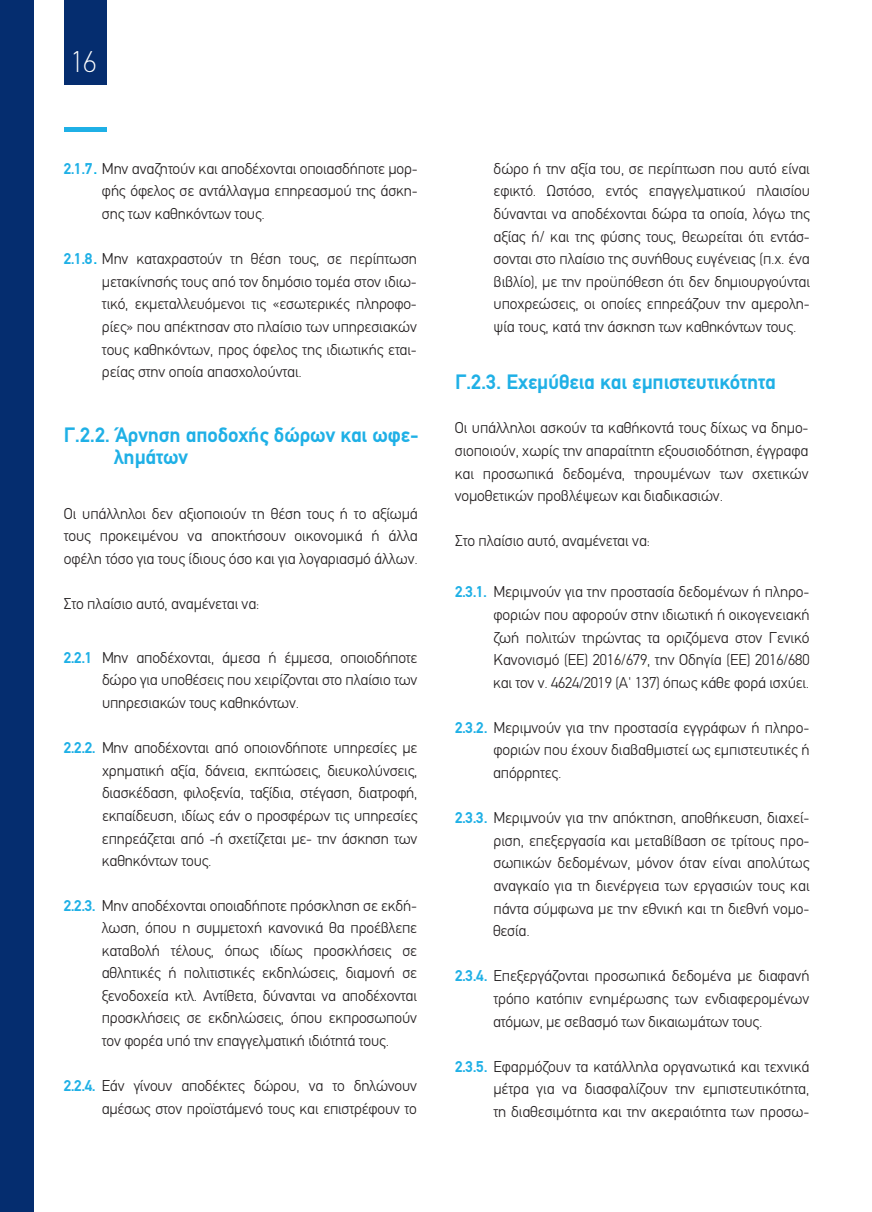
<style>
.page{position:relative;width:872px;height:1212px;background:#fff}
.page>*{position:absolute;margin:0;border:0;box-sizing:border-box;transform-origin:0 0}
.t1{font:100 30px "PF Din Text";color:#fff}
.t2{font:700 21px/21.9px "PF Din Text";letter-spacing:-.005em;color:#1fb0e6}
.t3{font:300 15.75px/22.6px "PF Din Text";letter-spacing:-.01em;color:#231f20;text-align:justify}
.t4{font:700 15.75px "PF Din Text";color:#1fb0e6}
.s1{font-weight:700;color:#1fb0e6}
.s2{font-weight:700;color:#00b1e7}
</style>
<div class="page">
<div style="left:0;top:0;width:34px;height:1212px;background:#052d6f"></div>
<hr style="left:64px;top:128px;width:42px;height:4px;background:#1fb0e6">
<div style="left:64px;top:0;width:42px;height:85px;background:#052d6f"></div>
<h1 class="t1" style="left:71px;top:49px;width:27px">16</h1>
<p class="t3" style="left:64px;top:159px;width:355px"><span class="s1">2.1.7</span><span class="s2">.</span> Μην αναζητούν και αποδέχονται οποιασδήποτε μορ-</p>
<p class="t3" style="left:102px;top:181px;width:317px">φής όφελος σε αντάλλαγμα επηρεασμού της άσκη&shy;σης των καθηκόντων τους.</p>
<p class="t3" style="left:64px;top:249px;width:354px"><span class="s1">2.1.8</span><span class="s2">.</span> Μην καταχραστούν τη θέση τους, σε περίπτωση</p>
<p class="t3" style="left:102px;top:271px;width:316px">μετακίνησής τους από τον δημόσιο τομέα στον ιδιω&shy;τικό, εκμεταλλευόμενοι τις «εσωτερικές πληροφο&shy;ρίες» που απέκτησαν στο πλαίσιο των υπηρεσιακών τους καθηκόντων, προς όφελος της ιδιωτικής εται&shy;ρείας στην οποία απασχολούνται.</p>
<h2 class="t2" style="left:114px;top:426px;width:306px;text-indent:-50px">Γ.2.2. Άρνηση αποδοχής δώρων και ωφε&shy;λημάτων</h2>
<p class="t3" style="left:64px;top:503px;width:356px">Οι υπάλληλοι δεν αξιοποιούν τη θέση τους ή το αξίωμά τους προκειμένου να αποκτήσουν οικονομικά ή άλλα οφέλη τόσο για τους ίδιους όσο και για λογαριασμό άλλων.</p>
<p class="t3" style="left:64px;top:594px;width:197px">Στο πλαίσιο αυτό, αναμένεται να:</p>
<p class="t4" style="left:64px;top:651px;width:30px">2.2.1</p>
<p class="t3" style="left:102px;top:647px;width:317px">Μην αποδέχονται, άμεσα ή έμμεσα, οποιοδήποτε δώρο για υποθέσεις που χειρίζονται στο πλαίσιο των</p>
<p class="t3" style="left:102px;top:693px;width:199px">υπηρεσιακών τους καθηκόντων.</p>
<p class="t3" style="left:64px;top:738px;width:355px"><span class="s1">2.2.2.</span> Μην αποδέχονται από οποιονδήποτε υπηρεσίες με</p>
<p class="t3" style="left:102px;top:760px;width:317px">χρηματική αξία, δάνεια, εκπτώσεις, διευκολύνσεις, διασκέδαση, φιλοξενία, ταξίδια, στέγαση, διατροφή, εκπαίδευση, ιδίως εάν ο προσφέρων τις υπηρεσίες επηρεάζεται από -ή σχετίζεται με- την άσκηση των καθηκόντων τους.</p>
<p class="t3" style="left:64px;top:895px;width:355px"><span class="s1">2.2.3.</span> Μην αποδέχονται οποιαδήποτε πρόσκληση σε εκδή-</p>
<p class="t3" style="left:102px;top:918px;width:317px">λωση, όπου η συμμετοχή κανονικά θα προέβλεπε καταβολή τέλους, όπως ιδίως προσκλήσεις σε αθλητικές ή πολιτιστικές εκδηλώσεις, διαμονή σε ξενοδοχεία κτλ. Αντίθετα, δύνανται να αποδέχονται προσκλήσεις σε εκδηλώσεις, όπου εκπροσωπούν</p>
<p class="t3" style="left:102px;top:1031px;width:289px">τον φορέα υπό την επαγγελματική ιδιότητά τους.</p>
<p class="t3" style="left:64px;top:1076px;width:355px"><span class="s1">2.2.4.</span> Εάν γίνουν αποδέκτες δώρου, να το δηλώνουν</p>
<p class="t3" style="left:102px;top:1098px;width:317px">αμέσως στον προϊστάμενό τους και επιστρέφουν το</p>
<p class="t3" style="left:493px;top:159px;width:318px">δώρο ή την αξία του, σε περίπτωση που αυτό είναι εφικτό. Ωστόσο, εντός επαγγελματικού πλαισίου δύνανται να αποδέχονται δώρα τα οποία, λόγω της αξίας ή/ και της φύσης τους, θεωρείται ότι εντάσ&shy;σονται στο πλαίσιο της συνήθους ευγένειας (π.χ. ένα βιβλίο), με την προϋπόθεση ότι δεν δημιουργούνται υποχρεώσεις, οι οποίες επηρεάζουν την αμερολη&shy;ψία τους, κατά την άσκηση των καθηκόντων τους.</p>
<h2 class="t2" style="left:455px;top:373px;width:322px">Γ.2.3. Εχεμύθεια και εμπιστευτικότητα</h2>
<p class="t3" style="left:455px;top:418px;width:355px">Οι υπάλληλοι ασκούν τα καθήκοντά τους δίχως να δημο&shy;σιοποιούν, χωρίς την απαραίτητη εξουσιοδότηση, έγγραφα και προσωπικά δεδομένα, τηρουμένων των σχετικών νομοθετικών προβλέψεων και διαδικασιών.</p>
<p class="t3" style="left:455px;top:531px;width:196px">Στο πλαίσιο αυτό, αναμένεται να:</p>
<p class="t3" style="left:455px;top:582px;width:356px"><span class="s1">2.3.1.</span> Μεριμνούν για την προστασία δεδομένων ή πληρο-</p>
<p class="t3" style="left:493px;top:605px;width:318px">φοριών που αφορούν στην ιδιωτική ή οικογενειακή ζωή πολιτών τηρώντας τα οριζόμενα στον Γενικό Κανονισμό (ΕΕ) 2016/679, την Οδηγία (ΕΕ) 2016/680</p>
<p class="t3" style="left:493px;top:672px;width:318px">και τον ν. 4624/2019 (Α' 137) όπως κάθε φορά ισχύει.</p>
<p class="t3" style="left:455px;top:717px;width:356px"><span class="s1">2.3.2.</span> Μεριμνούν για την προστασία εγγράφων ή πληρο-</p>
<p class="t3" style="left:493px;top:740px;width:318px">φοριών που έχουν διαβαθμιστεί ως εμπιστευτικές ή</p>
<p class="t3" style="left:493px;top:763px;width:70px">απόρρητες.</p>
<p class="t3" style="left:455px;top:808px;width:356px"><span class="s1">2.3.3.</span> Μεριμνούν για την απόκτηση, αποθήκευση, διαχεί-</p>
<p class="t3" style="left:493px;top:830px;width:318px">ριση, επεξεργασία και μεταβίβαση σε τρίτους προ&shy;σωπικών δεδομένων, μόνον όταν είναι απολύτως αναγκαίο για τη διενέργεια των εργασιών τους και πάντα σύμφωνα με την εθνική και τη διεθνή νομο-</p>
<p class="t3" style="left:493px;top:921px;width:38px">θεσία.</p>
<p class="t3" style="left:455px;top:966px;width:356px"><span class="s1">2.3.4.</span> Επεξεργάζονται προσωπικά δεδομένα με διαφανή</p>
<p class="t3" style="left:493px;top:989px;width:318px">τρόπο κατόπιν ενημέρωσης των ενδιαφερομένων</p>
<p class="t3" style="left:493px;top:1011px;width:271px">ατόμων, με σεβασμό των δικαιωμάτων τους.</p>
<p class="t3" style="left:455px;top:1056px;width:356px"><span class="s1">2.3.5.</span> Εφαρμόζουν τα κατάλληλα οργανωτικά και τεχνικά</p>
<p class="t3" style="left:493px;top:1079px;width:317px">μέτρα για να διασφαλίζουν την εμπιστευτικότητα, τη διαθεσιμότητα και την ακεραιότητα των προσω-</p>
</div>
